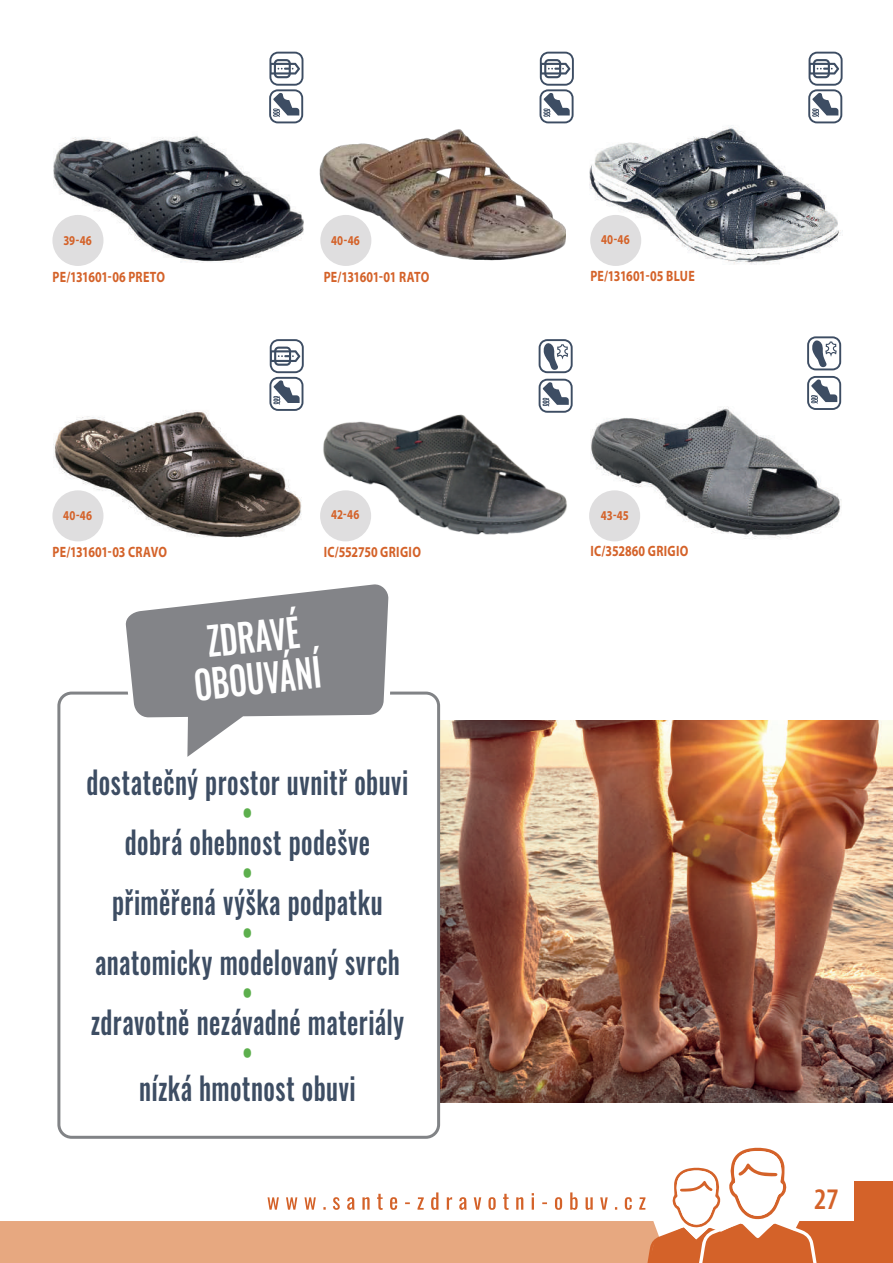
<style>
.page{position:relative;width:893px;height:1263px;background:#fff}
.page>*{position:absolute;margin:0;border:0;box-sizing:border-box;transform-origin:0 0}
.t1{font:500 39px/42px "Oswald";color:#fff;text-align:center;scale:.8 1}
.t2{font:500 31.5px "Oswald";letter-spacing:.02em;color:#3d4d63;scale:.8 1}
.t3{font:500 31.5px "Oswald";color:#5daf4d;scale:.8 1}
.t4{font:600 condensed 30px "Myriad Pro";color:#d46229}
.t5{font:700 15px "Myriad Pro";letter-spacing:.01em;color:#d46229;scale:.8 1}
.t6{font:700 15px "Myriad Pro";letter-spacing:-.01em;color:#d46229;scale:.8 1}
.t7{font:700 15px "Myriad Pro";letter-spacing:-.035em;color:#d46229;scale:.8 1}
.t8{font:700 13.5px "Myriad Pro";letter-spacing:.02em;color:#d46229;scale:.8 1}
</style>
<div class="page">
<div style="left:854px;top:1181px;width:39px;height:82px;background:#d46229"></div>
<svg style="left:0;top:1147px;width:854px;height:116px"></svg>
<img style="left:440px;top:720px;width:453px;height:382px">
<img style="left:54px;top:410px;width:248px;height:131px">
<img style="left:321px;top:391px;width:246px;height:151px">
<img style="left:590px;top:407px;width:252px;height:133px">
<img style="left:590px;top:123px;width:253px;height:141px">
<img style="left:54px;top:135px;width:249px;height:128px">
<div style="left:52px;top:215px;width:51px;height:51px;background:#dfdedf;border-radius:50%"></div>
<div style="left:590px;top:215px;width:51px;height:51px;background:#dfdedf;border-radius:50%"></div>
<div style="left:52px;top:490px;width:51px;height:51px;background:#dfdedf;border-radius:50%"></div>
<div style="left:320px;top:490px;width:51px;height:51px;background:#dfdedf;border-radius:50%"></div>
<div style="left:589px;top:490px;width:51px;height:51px;background:#dfdedf;border-radius:50%"></div>
<div style="left:57px;top:691px;width:383px;height:448px;border:3px solid #818386;border-radius:13px"></div>
<svg style="left:125px;top:584px;width:264px;height:173px;fill:#838488"></svg>
<img style="left:319px;top:123px;width:247px;height:142px">
<svg style="left:269px;top:52px;width:34px;height:71px"></svg>
<svg style="left:540px;top:52px;width:34px;height:71px"></svg>
<svg style="left:808px;top:52px;width:35px;height:71px"></svg>
<svg style="left:269px;top:339px;width:35px;height:72px"></svg>
<svg style="left:539px;top:339px;width:34px;height:34px"></svg>
<svg style="left:539px;top:379px;width:34px;height:34px"></svg>
<svg style="left:807px;top:336px;width:34px;height:34px"></svg>
<svg style="left:807px;top:376px;width:34px;height:34px"></svg>
<p class="t8" style="left:63px;top:232px;width:37px">39-46</p>
<p class="t8" style="left:331px;top:232px;width:37px">40-46</p>
<p class="t8" style="left:601px;top:231px;width:37px">40-46</p>
<p class="t5" style="left:53px;top:267px;width:142px">PE/131601-06 PRETO</p>
<p class="t7" style="left:324px;top:267px;width:134px">PE/131601-01 RATO</p>
<p class="t5" style="left:590px;top:266px;width:132px">PE/131601-05 BLUE</p>
<p class="t8" style="left:63px;top:507px;width:37px">40-46</p>
<p class="t8" style="left:331px;top:506px;width:37px">42-46</p>
<p class="t8" style="left:601px;top:507px;width:37px">43-45</p>
<p class="t6" style="left:53px;top:542px;width:145px">PE/131601-03 CRAVO</p>
<p class="t5" style="left:324px;top:542px;width:123px">IC/552750 GRIGIO</p>
<p class="t5" style="left:590px;top:541px;width:124px">IC/352860 GRIGIO</p>
<p class="t1" style="left:188px;top:625px;width:160px;rotate:-6deg">ZDRAVÉ<br>OBOUVÁNÍ</p>
<p class="t2" style="left:87px;top:765px;width:404px">dostatečný prostor uvnitř obuvi</p>
<p class="t3" style="left:242px;top:795px;width:15px">•</p>
<p class="t2" style="left:125px;top:825px;width:308px">dobrá ohebnost podešve</p>
<p class="t3" style="left:242px;top:855px;width:15px">•</p>
<p class="t2" style="left:112px;top:885px;width:340px">přiměřená výška podpatku</p>
<p class="t3" style="left:242px;top:915px;width:15px">•</p>
<p class="t2" style="left:95px;top:945px;width:383px">anatomicky modelovaný svrch</p>
<p class="t3" style="left:242px;top:975px;width:15px">•</p>
<p class="t2" style="left:91px;top:1005px;width:393px">zdravotně nezávadné materiály</p>
<p class="t3" style="left:242px;top:1035px;width:15px">•</p>
<p class="t2" style="left:139px;top:1071px;width:272px">nízká hmotnost obuvi</p>
<p class="t4" style="left:814px;top:1180px;width:26px">27</p>
</div>
